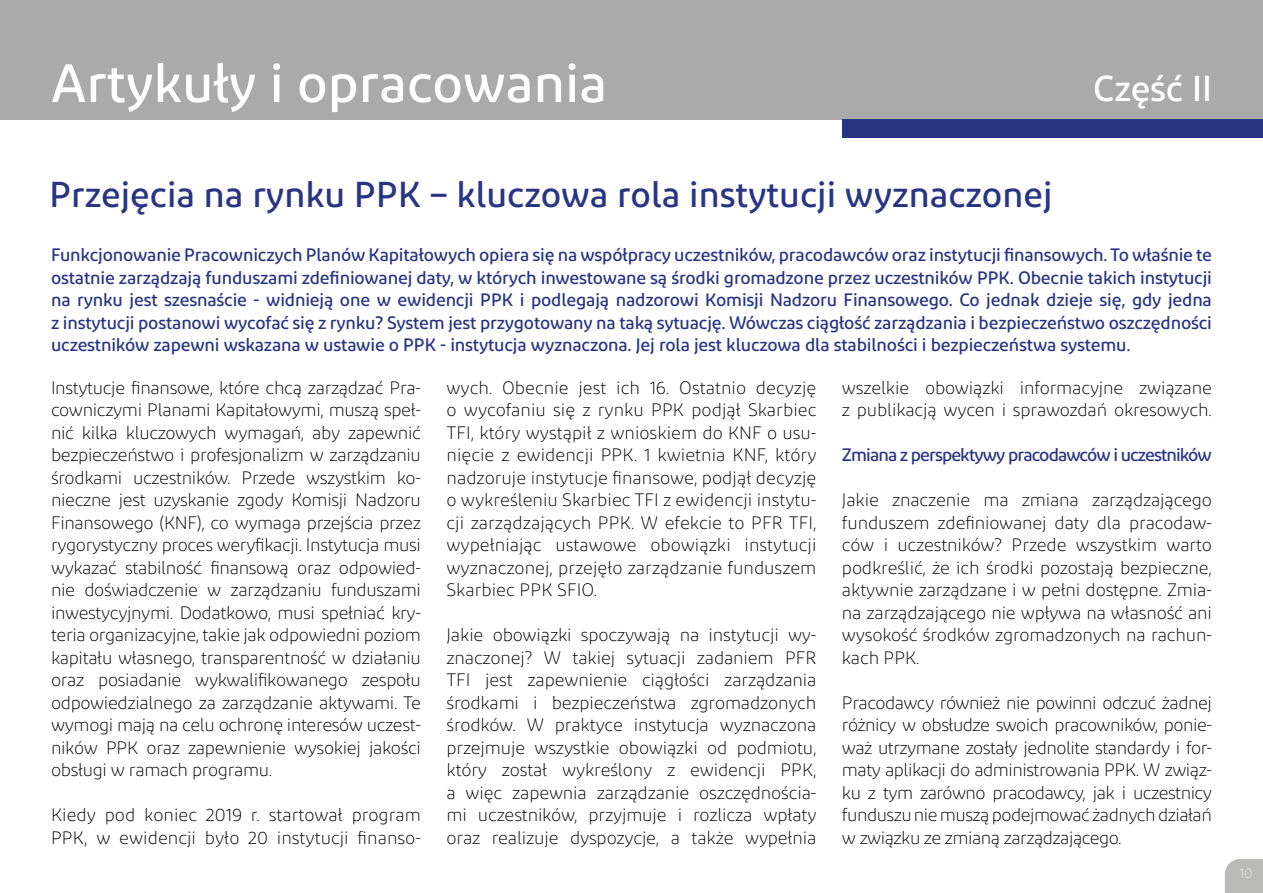
<style>
.page{position:relative;width:1263px;height:893px;background:#fff}
.page>*{position:absolute;margin:0;border:0;box-sizing:border-box;transform-origin:0 0}
.t1{font:500 54px "Diodrum Cyrillic";color:#fff}
.t2{font:500 36px "Diodrum Cyrillic";color:#283583}
.t3{font:500 36px "Diodrum Cyrillic";color:#fff}
.t4{font:300 18px/22.5px "Diodrum Cyrillic";letter-spacing:-.01em;color:#000;text-align:justify}
.t5{font:500 18px/22.5px "Diodrum Cyrillic";letter-spacing:-.015em;color:#283583;text-align:justify}
.t6{font:500 18px "Diodrum Cyrillic";letter-spacing:-.05em;color:#283583}
.t7{font:200 13.8px "Diodrum Cyrillic";color:#fff}
</style>
<div class="page">
<svg style="left:1225px;top:859px;width:38px;height:34px"></svg>
<div style="left:0;top:0;width:1263px;height:119px;background:#abaaaa"></div>
<div style="left:842px;top:119px;width:421px;height:19px;background:#283583"></div>
<h1 class="t1" style="left:51px;top:49px;width:558px">Artykuły i opracowania</h1>
<h2 class="t3" style="left:1093px;top:66px;width:120px">Część II</h2>
<h2 class="t2" style="left:49px;top:172px;width:1005px">Przejęcia na rynku PPK – kluczowa rola instytucji wyznaczonej</h2>
<p class="t5" style="left:51px;top:243px;width:1162px">Funkcjonowanie Pracowniczych Planów Kapitałowych opiera się na współpracy uczestników, pracodawców oraz instytucji finansowych. To właśnie te ostatnie zarządzają funduszami zdefiniowanej daty, w których inwestowane są środki gromadzone przez uczestników PPK. Obecnie takich instytucji na rynku jest szesnaście - widnieją one w ewidencji PPK i podlegają nadzorowi Komisji Nadzoru Finansowego. Co jednak dzieje się, gdy jedna z instytucji postanowi wycofać się z rynku? System jest przygotowany na taką sytuację. Wówczas ciągłość zarządzania i bezpieczeństwo oszczędności uczestników zapewni wskazana w ustawie o PPK - instytucja wyznaczona. Jej rola jest kluczowa dla stabilności i bezpieczeństwa systemu.</p>
<p class="t4" style="left:51px;top:376px;width:371px">Instytucje finansowe, które chcą zarządzać Pra&shy;cowniczymi Planami Kapitałowymi, muszą speł&shy;nić kilka kluczowych wymagań, aby zapewnić bezpieczeństwo i profesjonalizm w zarządzaniu środkami uczestników. Przede wszystkim ko&shy;nieczne jest uzyskanie zgody Komisji Nadzoru Finansowego (KNF), co wymaga przejścia przez rygorystyczny proces weryfikacji. Instytucja musi wykazać stabilność finansową oraz odpowied&shy;nie doświadczenie w zarządzaniu funduszami inwestycyjnymi. Dodatkowo, musi spełniać kry&shy;teria organizacyjne, takie jak odpowiedni poziom kapitału własnego, transparentność w działaniu oraz posiadanie wykwalifikowanego zespołu odpowiedzialnego za zarządzanie aktywami. Te wymogi mają na celu ochronę interesów uczest&shy;ników PPK oraz zapewnienie wysokiej jakości obsługi w ramach programu.</p>
<p class="t4" style="left:51px;top:804px;width:371px">Kiedy pod koniec 2019 r. startował program<br>PPK, w ewidencji było 20 instytucji finanso-</p>
<p class="t4" style="left:446px;top:376px;width:371px">wych. Obecnie jest ich 16. Ostatnio decyzję o wycofaniu się z rynku PPK podjął Skarbiec TFI, który wystąpił z wnioskiem do KNF o usu&shy;nięcie z ewidencji PPK. 1 kwietnia KNF, który nadzoruje instytucje finansowe, podjął decyzję o wykreśleniu Skarbiec TFI z ewidencji instytu&shy;cji zarządzających PPK. W efekcie to PFR TFI, wypełniając ustawowe obowiązki instytucji wyznaczonej, przejęło zarządzanie funduszem Skarbiec PPK SFIO.</p>
<p class="t4" style="left:446px;top:624px;width:371px">Jakie obowiązki spoczywają na instytucji wy&shy;znaczonej? W takiej sytuacji zadaniem PFR TFI jest zapewnienie ciągłości zarządzania środkami i bezpieczeństwa zgromadzonych środków. W praktyce instytucja wyznaczona przejmuje wszystkie obowiązki od podmiotu, który został wykreślony z ewidencji PPK, a więc zapewnia zarządzanie oszczędnościa&shy;mi uczestników, przyjmuje i rozlicza wpłaty oraz realizuje dyspozycje, a także wypełnia</p>
<p class="t4" style="left:842px;top:376px;width:371px">wszelkie obowiązki informacyjne związane z publikacją wycen i sprawozdań okresowych.</p>
<p class="t6" style="left:842px;top:444px;width:371px">Zmiana z perspektywy pracodawców i uczestników</p>
<p class="t4" style="left:842px;top:489px;width:371px">Jakie znaczenie ma zmiana zarządzającego funduszem zdefiniowanej daty dla pracodaw&shy;ców i uczestników? Przede wszystkim warto podkreślić, że ich środki pozostają bezpieczne, aktywnie zarządzane i w pełni dostępne. Zmia&shy;na zarządzającego nie wpływa na własność ani wysokość środków zgromadzonych na rachun&shy;kach PPK.</p>
<p class="t4" style="left:842px;top:691px;width:371px">Pracodawcy również nie powinni odczuć żadnej różnicy w obsłudze swoich pracowników, ponie&shy;waż utrzymane zostały jednolite standardy i for&shy;maty aplikacji do administrowania PPK. W związ&shy;ku z tym zarówno pracodawcy, jak i uczestnicy funduszu nie muszą podejmować żadnych działań w związku ze zmianą zarządzającego.</p>
<p class="t7" style="left:1239px;top:865px;width:15px">10</p>
</div>
